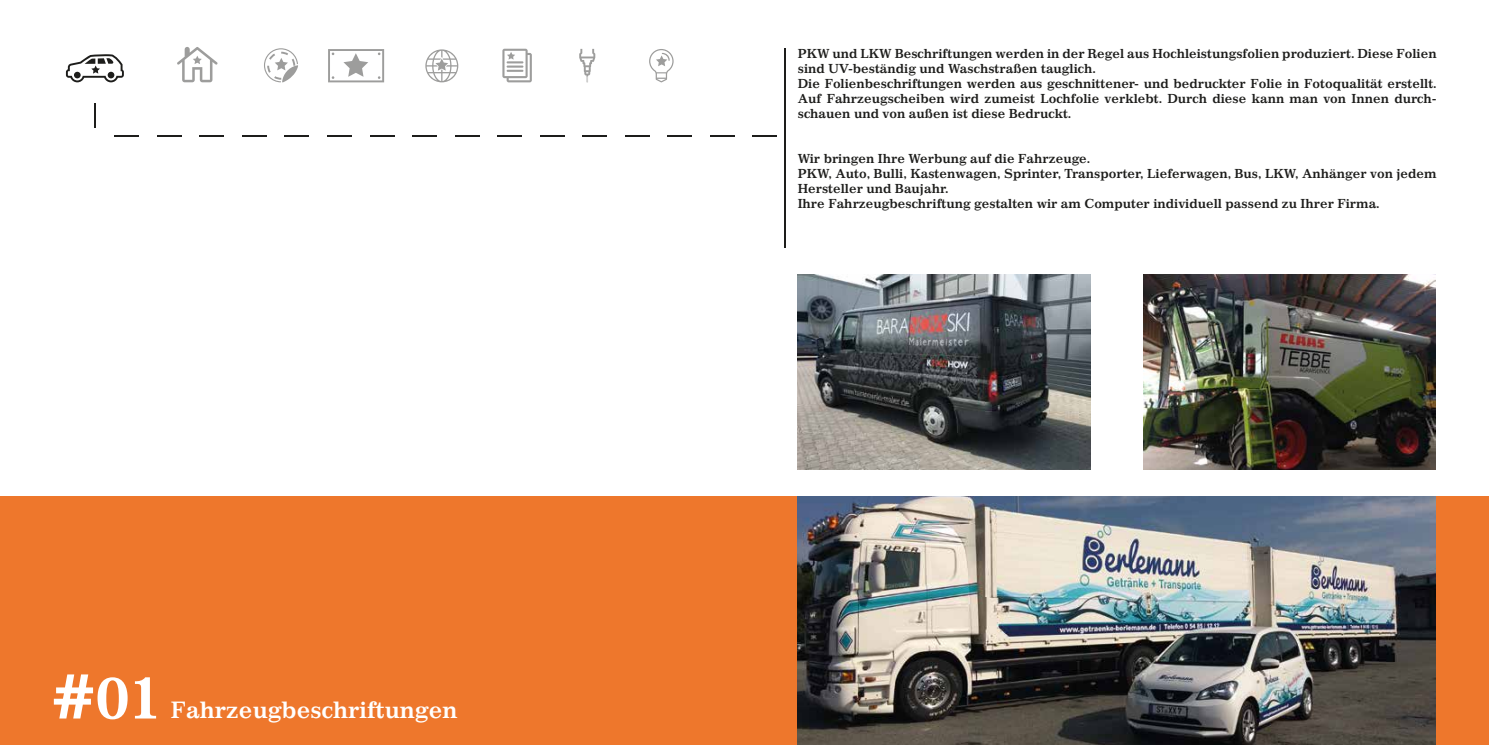
<style>
.page{position:relative;width:1489px;height:745px;background:#fff}
.page>*{position:absolute;margin:0;border:0;box-sizing:border-box;transform-origin:0 0}
.t1{font:700 63.75px "Impressum Std";color:#fff}
.t2{font:700 22.62px "Impressum Std";color:#fff}
.t3{font:700 12.5px/15px "Impressum Std";color:#1d1d1b}
.s1{font-family:"American Typewriter Std"}
</style>
<div class="page">
<div style="left:0;top:496px;width:1488px;height:248px;background:#ee772c"></div>
<svg style="left:328px;top:49px;width:56px;height:33px"></svg>
<svg style="left:649px;top:49px;width:24px;height:33px"></svg>
<svg style="left:264px;top:48px;width:34px;height:34px"></svg>
<svg style="left:502px;top:49px;width:30px;height:33px"></svg>
<svg style="left:66px;top:54px;width:58px;height:28px"></svg>
<svg style="left:425px;top:49px;width:33px;height:33px"></svg>
<hr style="left:114px;top:135px;width:25px;height:2px;background:#1d1d1b">
<hr style="left:157px;top:135px;width:25px;height:2px;background:#1d1d1b">
<hr style="left:199px;top:135px;width:25px;height:2px;background:#1d1d1b">
<hr style="left:242px;top:135px;width:25px;height:2px;background:#1d1d1b">
<hr style="left:284px;top:135px;width:25px;height:2px;background:#1d1d1b">
<hr style="left:327px;top:135px;width:25px;height:2px;background:#1d1d1b">
<hr style="left:412px;top:135px;width:25px;height:2px;background:#1d1d1b">
<hr style="left:454px;top:135px;width:25px;height:2px;background:#1d1d1b">
<hr style="left:497px;top:135px;width:25px;height:2px;background:#1d1d1b">
<hr style="left:539px;top:135px;width:25px;height:2px;background:#1d1d1b">
<hr style="left:582px;top:135px;width:25px;height:2px;background:#1d1d1b">
<hr style="left:625px;top:135px;width:24px;height:2px;background:#1d1d1b">
<hr style="left:667px;top:135px;width:25px;height:2px;background:#1d1d1b">
<hr style="left:710px;top:135px;width:24px;height:2px;background:#1d1d1b">
<hr style="left:752px;top:135px;width:25px;height:2px;background:#1d1d1b">
<hr style="left:783px;top:48px;width:2px;height:200px;background:#1d1d1b">
<hr style="left:94px;top:103px;width:2px;height:24px;background:#1d1d1b">
<hr style="left:369px;top:135px;width:25px;height:2px;background:#1d1d1b">
<img style="left:1143px;top:274px;width:292px;height:195px">
<img style="left:797px;top:274px;width:293px;height:195px">
<img style="left:797px;top:496px;width:638px;height:248px">
<svg style="left:177px;top:47px;width:41px;height:35px"></svg>
<svg style="left:579px;top:49px;width:16px;height:33px"></svg>
<h1 class="t1" style="left:52px;top:657px;width:111px"><span class="s1">#</span>01</h1>
<h2 class="t2" style="left:171px;top:696px;width:288px">Fahrzeugbeschriftungen</h2>
<p class="t3" style="left:797px;top:46px;width:640px">PKW und LKW Beschriftungen werden in der Regel aus Hochleistungsfolien produziert. Diese Folien sind UV-beständig und Waschstraßen tauglich.<br>Die Folienbeschriftungen werden aus geschnittener- und bedruckter Folie in Fotoqualität erstellt.<br>Auf Fahrzeugscheiben wird zumeist Lochfolie verklebt. Durch diese kann man von Innen durch&shy;schauen und von außen ist diese Bedruckt.</p>
<p class="t3" style="left:797px;top:151px;width:640px">Wir bringen Ihre Werbung auf die Fahrzeuge.<br>PKW, Auto, Bulli, Kastenwagen, Sprinter, Transporter, Lieferwagen, Bus, LKW, Anhänger von jedem Hersteller und Baujahr.<br>Ihre Fahrzeugbeschriftung gestalten wir am Computer individuell passend zu Ihrer Firma.</p>
</div>
